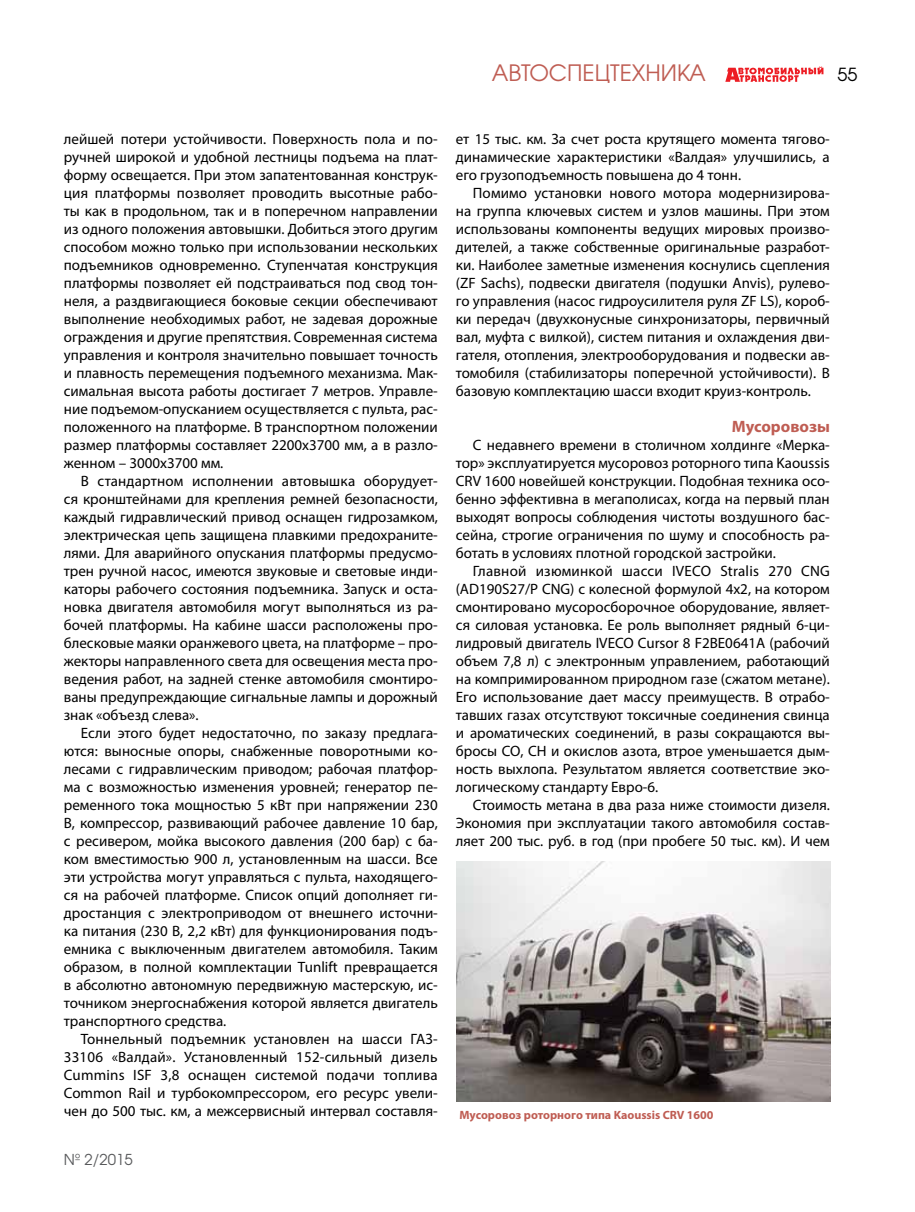
<style>
.page{position:relative;width:915px;height:1212px;background:#fff}
.page>*{position:absolute;margin:0;border:0;box-sizing:border-box;transform-origin:0 0}
.t1{font:22.5px "AG Avalanche C";color:#bf5d53}
.t2{font:18px "AG Avalanche C";color:#000}
.t3{font:700 16.5px "Myriad Pro";color:#bf5d53}
.t4{font:15px/18px "Myriad Pro";color:#000;text-align:justify}
.t5{font:15px "AG Avalanche C";color:#58595b}
.t6{font:700 12px "Myriad Pro";color:#bf5d53}
</style>
<div class="page">
<svg style="left:725px;top:66px;width:98px;height:16px"></svg>
<img style="left:456px;top:862px;width:374px;height:239px">
<h1 class="t1" style="left:491px;top:59px;width:215px">АВТОСПЕЦТЕХНИКА</h1>
<p class="t2" style="left:837px;top:63px;width:21px">55</p>
<p class="t4" style="left:64px;top:130px;width:375px">лейшей потери устойчивости. Поверхность пола и по&shy;ручней широкой и удобной лестницы подъема на плат&shy;форму освещается. При этом запатентованная конструк&shy;ция платформы позволяет проводить высотные рабо&shy;ты как в продольном, так и в поперечном направлении из одного положения автовышки. Добиться этого другим способом можно только при использовании нескольких подъемников одновременно. Ступенчатая конструкция платформы позволяет ей подстраиваться под свод тон&shy;неля, а раздвигающиеся боковые секции обеспечивают выполнение необходимых работ, не задевая дорожные ограждения и другие препятствия. Современная система управления и контроля значительно повышает точность и плавность перемещения подъемного механизма. Мак&shy;симальная высота работы достигает 7 метров. Управле&shy;ние подъемом-опусканием осуществляется с пульта, рас&shy;положенного на платформе. В транспортном положении размер платформы составляет 2200х3700 мм, а в разло&shy;женном – 3000х3700 мм.</p>
<p class="t4" style="left:64px;top:472px;width:375px;text-indent:17px">В стандартном исполнении автовышка оборудует&shy;ся кронштейнами для крепления ремней безопасности, каждый гидравлический привод оснащен гидрозамком, электрическая цепь защищена плавкими предохраните&shy;лями. Для аварийного опускания платформы предусмо&shy;трен ручной насос, имеются звуковые и световые инди&shy;каторы рабочего состояния подъемника. Запуск и оста&shy;новка двигателя автомобиля могут выполняться из ра&shy;бочей платформы. На кабине шасси расположены про&shy;блесковые маяки оранжевого цвета, на платформе – про&shy;жекторы направленного света для освещения места про&shy;ведения работ, на задней стенке автомобиля смонтиро&shy;ваны предупреждающие сигнальные лампы и дорожный знак «объезд слева».</p>
<p class="t4" style="left:64px;top:724px;width:375px;text-indent:17px">Если этого будет недостаточно, по заказу предлага&shy;ются: выносные опоры, снабженные поворотными ко&shy;лесами с гидравлическим приводом; рабочая платфор&shy;ма с возможностью изменения уровней; генератор пе&shy;ременного тока мощностью 5 кВт при напряжении 230<br>В, компрессор, развивающий рабочее давление 10 бар, с ресивером, мойка высокого давления (200 бар) с ба&shy;ком вместимостью 900 л, установленным на шасси. Все эти устройства могут управляться с пульта, находящего&shy;ся на рабочей платформе. Список опций дополняет ги&shy;дростанция с электроприводом от внешнего источни&shy;ка питания (230 В, 2,2 кВт) для функционирования подъ&shy;емника с выключенным двигателем автомобиля. Таким образом, в полной комплектации Tunlift превращается в абсолютно автономную передвижную мастерскую, ис&shy;точником энергоснабжения которой является двигатель транспортного средства.</p>
<p class="t4" style="left:64px;top:1030px;width:375px;text-indent:17px">Тоннельный подъемник установлен на шасси ГАЗ-33106 «Валдай». Установленный 152-сильный дизель Cummins ISF 3,8 оснащен системой подачи топлива Common Rail и турбокомпрессором, его ресурс увели&shy;чен до 500 тыс. км, а межсервисный интервал составля-</p>
<p class="t5" style="left:64px;top:1150px;width:70px">№ 2/2015</p>
<p class="t4" style="left:455px;top:130px;width:375px">ет 15 тыс. км. За счет роста крутящего момента тягово&shy;динамические характеристики «Валдая» улучшились, а его грузоподъемность повышена до 4 тонн.</p>
<p class="t4" style="left:455px;top:184px;width:375px;text-indent:17px">Помимо установки нового мотора модернизирова&shy;на группа ключевых систем и узлов машины. При этом использованы компоненты ведущих мировых произво&shy;дителей, а также собственные оригинальные разработ&shy;ки. Наиболее заметные изменения коснулись сцепления (ZF Sachs), подвески двигателя (подушки Anvis), рулево&shy;го управления (насос гидроусилителя руля ZF LS), короб&shy;ки передач (двухконусные синхронизаторы, первичный вал, муфта с вилкой), систем питания и охлаждения дви&shy;гателя, отопления, электрооборудования и подвески ав&shy;томобиля (стабилизаторы поперечной устойчивости). В базовую комплектацию шасси входит круиз-контроль.</p>
<p class="t3" style="left:731px;top:416px;width:100px">Мусоровозы</p>
<p class="t4" style="left:455px;top:436px;width:375px;text-indent:17px">С недавнего времени в столичном холдинге «Мерка&shy;тор» эксплуатируется мусоровоз роторного типа Kaoussis CRV 1600 новейшей конструкции. Подобная техника осо&shy;бенно эффективна в мегаполисах, когда на первый план выходят вопросы соблюдения чистоты воздушного бас&shy;сейна, строгие ограничения по шуму и способность ра&shy;ботать в условиях плотной городской застройки.</p>
<p class="t4" style="left:455px;top:562px;width:375px;text-indent:17px">Главной изюминкой шасси IVECO Stralis 270 CNG (AD190S27/P CNG) с колесной формулой 4х2, на котором смонтировано мусоросборочное оборудование, являет&shy;ся силовая установка. Ее роль выполняет рядный 6-ци&shy;лидровый двигатель IVECO Cursor 8 F2BE0641A (рабочий объем 7,8 л) с электронным управлением, работающий на компримированном природном газе (сжатом метане).<br>Его использование дает массу преимуществ. В отрабо&shy;тавших газах отсутствуют токсичные соединения свинца и ароматических соединений, в разы сокращаются вы&shy;бросы СО, СН и окислов азота, втрое уменьшается дым&shy;ность выхлопа. Результатом является соответствие эко&shy;логическому стандарту Евро-6.</p>
<p class="t4" style="left:455px;top:796px;width:375px;text-indent:17px">Стоимость метана в два раза ниже стоимости дизеля.<br>Экономия при эксплуатации такого автомобиля состав&shy;ляет 200 тыс. руб. в год (при пробеге 50 тыс. км). И чем</p>
<p class="t6" style="left:459px;top:1107px;width:255px">Мусоровоз роторного типа Kaoussis CRV 1600</p>
</div>
